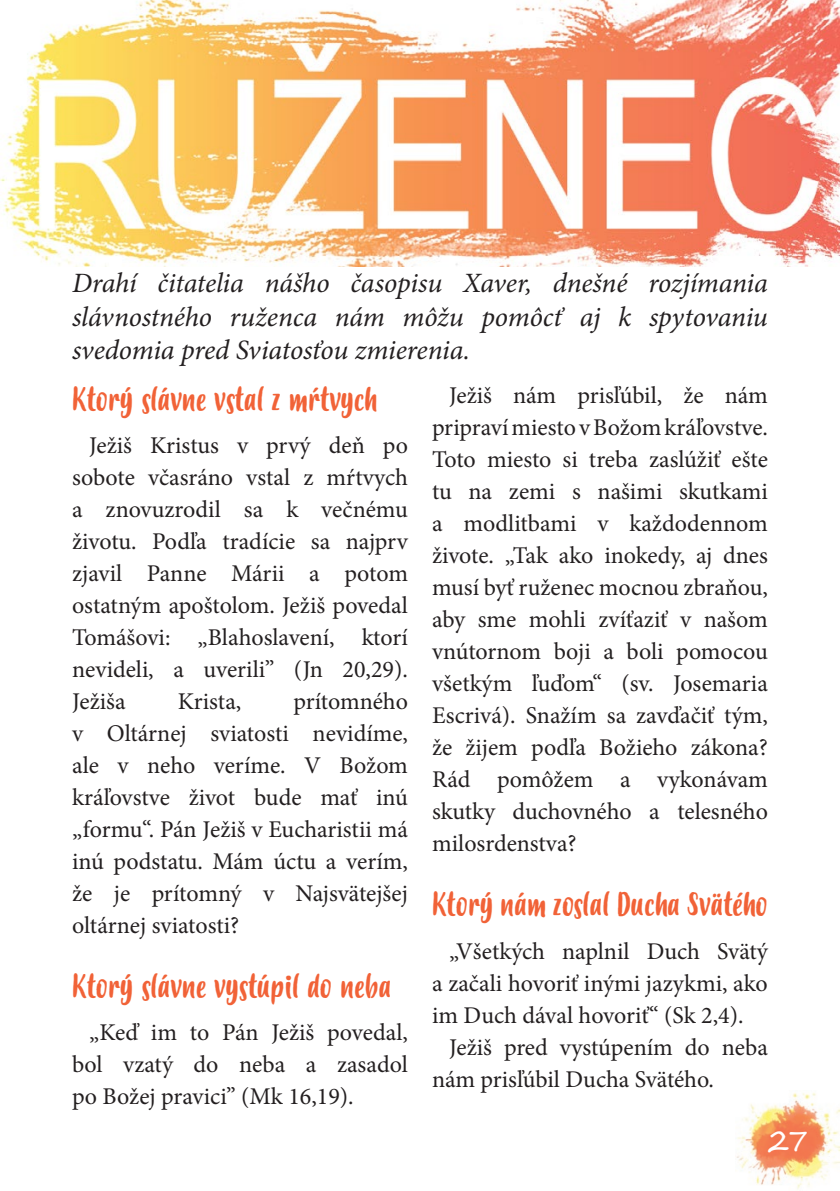
<style>
.page{position:relative;width:840px;height:1191px;background:#fff}
.page>*{position:absolute;margin:0;border:0;box-sizing:border-box;transform-origin:0 0}
.t1{font:32px "Budidaya";color:#f16237}
.t2{font:30px "Segoe Print";color:#fff}
.t3{font:italic 28px/33.6px "Minion Pro";letter-spacing:-.01em;color:#231f20;text-align:justify}
.t4{font:24px/32px "Minion Pro";color:#231f20;text-align:justify}
</style>
<div class="page">
<img style="left:736px;top:1093px;width:103px;height:96px">
<img style="left:0;top:0;width:839px;height:266px">
<p class="t3" style="left:72px;top:266px;width:697px">Drahí čitatelia nášho časopisu Xaver, dnešné rozjímania slávnostného ruženca nám môžu pomôcť aj k spytovaniu svedomia pred Sviatosťou zmierenia.</p>
<h1 class="t1" style="left:72px;top:381px;width:306px">Ktorý slávne vstal z mŕtvych</h1>
<p class="t4" style="left:72px;top:429px;width:337px;text-indent:17px">Ježiš Kristus v prvý deň po sobote včasráno vstal z mŕtvych a znovuzrodil sa k večnému životu. Podľa tradície sa najprv zjavil Panne Márii a potom ostatným apoštolom. Ježiš povedal Tomášovi: „Blahoslavení, ktorí nevideli, a uverili” (Jn 20,29).<br>Ježiša</p>
<p class="t4" style="left:72px;top:685px;width:337px;text-indent:221px">prítomného v Oltárnej sviatosti nevidíme, ale v neho veríme. V Božom kráľovstve život bude mať inú „formu“. Pán Ježiš v Eucharistii má inú podstatu. Mám úctu a verím, že je prítomný v Najsvätejšej oltárnej sviatosti?</p>
<h1 class="t1" style="left:72px;top:968px;width:321px">Ktorý slávne vystúpil do neba</h1>
<p class="t4" style="left:72px;top:1017px;width:337px;text-indent:17px">„Keď im to Pán Ježiš povedal, bol vzatý do neba a zasadol po Božej pravici” (Mk 16,19).</p>
<p class="t4" style="left:178px;top:685px;width:65px">Krista,</p>
<p class="t4" style="left:432px;top:379px;width:337px;text-indent:17px">Ježiš nám prisľúbil, že nám pripraví miesto v Božom kráľovstve.<br>Toto miesto si treba zaslúžiť ešte tu na zemi s našimi skutkami a modlitbami v každodennom živote. „Tak ako inokedy, aj dnes musí byť ruženec mocnou zbraňou, aby sme mohli zvíťaziť v našom vnútornom boji a boli pomocou všetkým ľuďom“ (sv. Josemaria Escrivá). Snažím sa zavďačiť tým, že žijem podľa Božieho zákona?<br>Rád pomôžem a vykonávam skutky duchovného a telesného milosrdenstva?</p>
<h1 class="t1" style="left:432px;top:886px;width:337px">Ktorý nám zoslal Ducha Svätého</h1>
<p class="t4" style="left:432px;top:935px;width:337px;text-indent:17px">„Všetkých naplnil Duch Svätý a začali hovoriť inými jazykmi, ako im Duch dával hovoriť“ (Sk 2,4).</p>
<p class="t4" style="left:432px;top:1031px;width:337px;text-indent:17px">Ježiš pred vystúpením do neba nám prisľúbil Ducha Svätého.</p>
<p class="t2" style="left:767px;top:1113px;width:41px">27</p>
</div>
